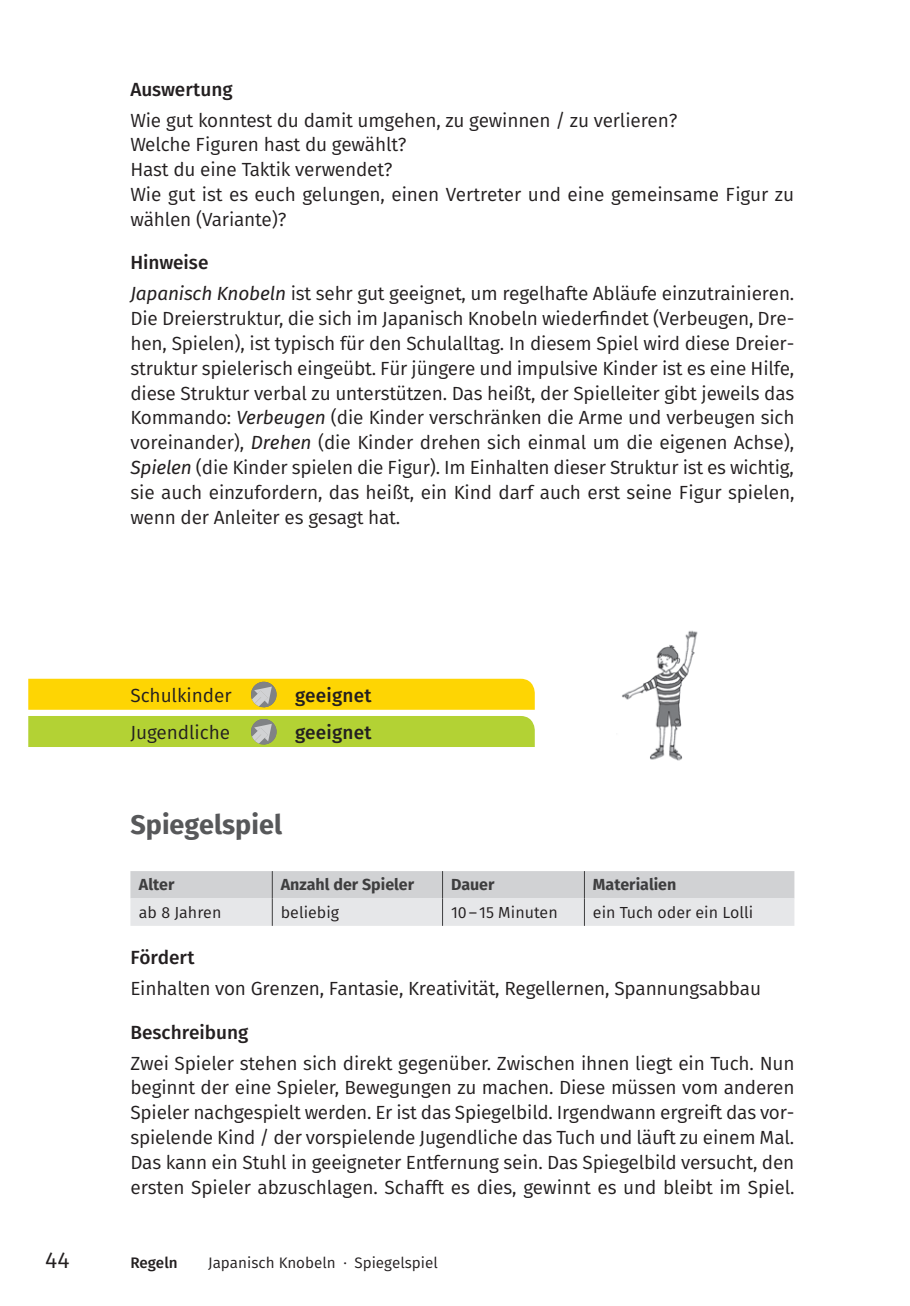
<style>
.page{position:relative;width:910px;height:1306px;background:#fff}
.page>*{position:absolute;margin:0;border:0;box-sizing:border-box;transform-origin:0 0}
.t1{font:700 27px "Fira Sans";color:#57585a}
.t2{font:23px "Fira Sans";color:#231f20}
.t3{font:19px/24.8px "Fira Sans";letter-spacing:-.01em;color:#231f20}
.t4{font:500 19px "Fira Sans";color:#231f20}
.t5{font:16px "Fira Sans";color:#231f20}
.t6{font:700 16px "Fira Sans";color:#3e3e3f}
.t7{font:15.2px "Fira Sans";color:#231f20}
.t8{font:500 15.2px "Fira Sans";color:#231f20}
.s1{font-weight:500}
.s2{font-style:italic}
</style>
<div class="page">
<svg style="left:130px;top:871px;width:664px;height:54px;background:#d9dadc"></svg>
<svg style="left:28px;top:678px;width:506px;height:31px;background:#fad40f"></svg>
<div style="left:28px;top:716px;width:506px;height:30px;background:#b3d234"></div>
<img style="left:622px;top:630px;width:76px;height:131px">
<p class="t4" style="left:130px;top:74px;width:104px">Auswertung</p>
<p class="t3" style="left:130px;top:107px;width:665px">Wie gut konntest du damit umgehen, zu gewinnen / zu verlieren?<br>Welche Figuren hast du gewählt?<br>Hast du eine Taktik verwendet?<br>Wie gut ist es euch gelungen, einen Vertreter und eine gemeinsame Figur zu wählen (Variante)?</p>
<p class="t3" style="left:130px;top:246px;width:665px;line-height:31px"><span class="s1">Hinweise<br></span><span class="s2">Japanisch Knobeln</span> ist sehr gut geeignet, um regelhafte Abläufe einzutrainieren.</p>
<p class="t3" style="left:130px;top:305px;width:665px;text-align:justify">Die Dreierstruktur, die sich im Japanisch Knobeln wiederfindet (Verbeugen, Dre&shy;hen, Spielen), ist typisch für den Schulalltag. In diesem Spiel wird diese Dreier&shy;struktur spielerisch eingeübt. Für jüngere und impulsive Kinder ist es eine Hilfe, diese Struktur verbal zu unterstützen. Das heißt, der Spielleiter gibt jeweils das Kommando: <span class="s2">Verbeugen</span> (die Kinder verschränken die Arme und verbeugen sich voreinander), <span class="s2">Drehen</span> (die Kinder drehen sich einmal um die eigenen Achse), <span class="s2">Spielen</span> (die Kinder spielen die Figur). Im Einhalten dieser Struktur ist es wichtig, sie auch einzufordern, das heißt, ein Kind darf auch erst seine Figur spielen, wenn der Anleiter es gesagt hat.</p>
<p class="t3" style="left:130px;top:682px;width:103px">Schulkinder</p>
<p class="t4" style="left:295px;top:679px;width:78px">geeignet</p>
<p class="t3" style="left:130px;top:719px;width:101px">Jugendliche</p>
<p class="t4" style="left:295px;top:716px;width:78px">geeignet</p>
<h1 class="t1" style="left:130px;top:801px;width:153px">Spiegelspiel</h1>
<p class="t6" style="left:139px;top:871px;width:37px">Alter</p>
<p class="t6" style="left:281px;top:871px;width:135px">Anzahl der Spieler</p>
<p class="t6" style="left:451px;top:871px;width:45px">Dauer</p>
<p class="t6" style="left:592px;top:871px;width:85px">Materialien</p>
<p class="t5" style="left:139px;top:899px;width:84px">ab 8 Jahren</p>
<p class="t5" style="left:281px;top:899px;width:60px">beliebig</p>
<p class="t5" style="left:451px;top:899px;width:108px">10–15 Minuten</p>
<p class="t5" style="left:592px;top:899px;width:162px">ein Tuch oder ein Lolli</p>
<p class="t4" style="left:130px;top:942px;width:66px">Fördert</p>
<p class="t3" style="left:130px;top:975px;width:631px">Einhalten von Grenzen, Fantasie, Kreativität, Regellernen, Spannungsabbau</p>
<p class="t4" style="left:130px;top:1016px;width:119px">Beschreibung</p>
<p class="t3" style="left:130px;top:1049px;width:665px;text-align:justify">Zwei Spieler stehen sich direkt gegenüber. Zwischen ihnen liegt ein Tuch. Nun beginnt der eine Spieler, Bewegungen zu machen. Diese müssen vom anderen Spieler nachgespielt werden. Er ist das Spiegelbild. Irgendwann ergreift das vor&shy;spielende Kind / der vorspielende Jugendliche das Tuch und läuft zu einem Mal.<br>Das kann ein Stuhl in geeigneter Entfernung sein. Das Spiegelbild versucht, den ersten Spieler abzuschlagen. Schafft es dies, gewinnt es und bleibt im Spiel.</p>
<p class="t2" style="left:45px;top:1242px;width:26px">44</p>
<p class="t8" style="left:130px;top:1250px;width:49px">Regeln</p>
<p class="t7" style="left:208px;top:1251px;width:231px">Japanisch Knobeln · Spiegelspiel</p>
</div>
